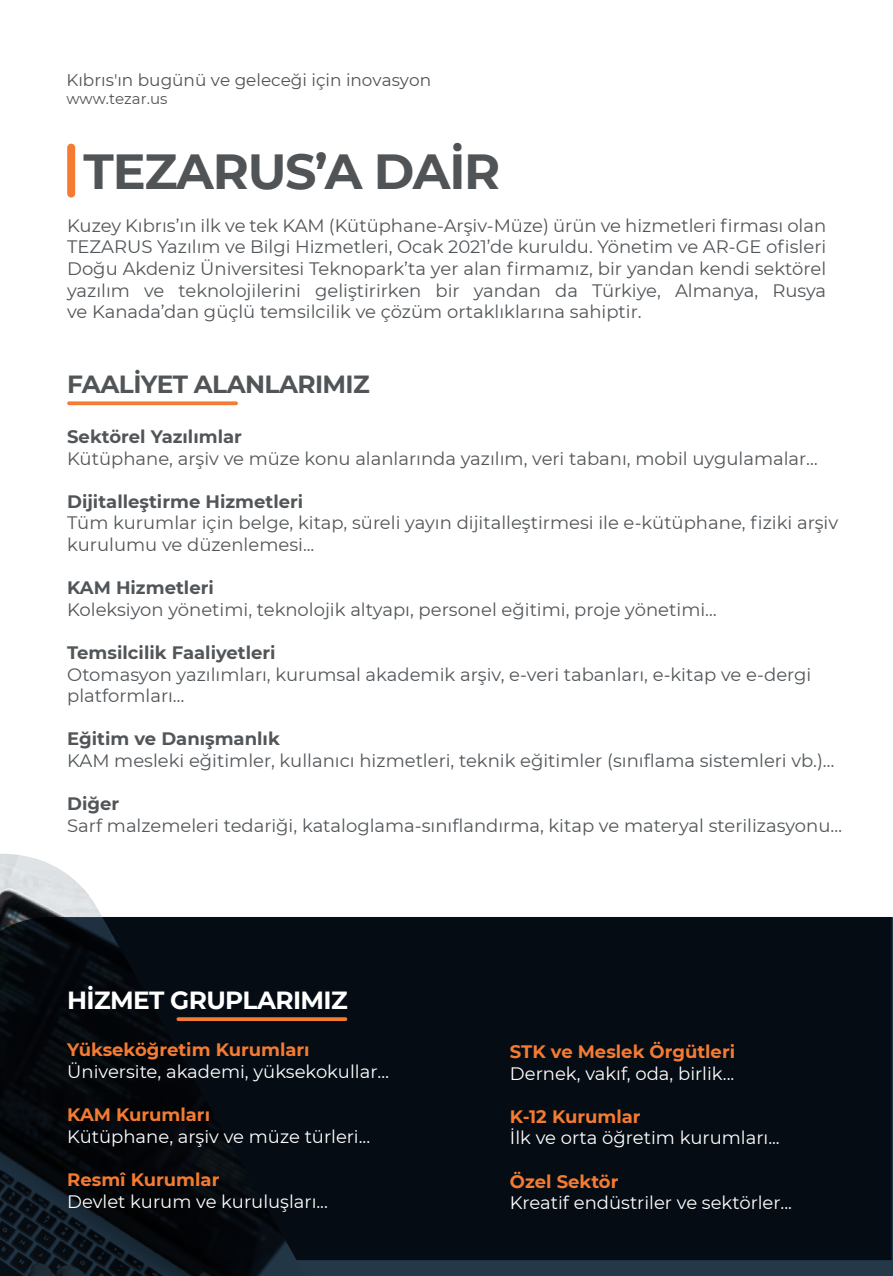
<style>
.page{position:relative;width:893px;height:1276px;background:#fff}
.page>*{position:absolute;margin:0;border:0;box-sizing:border-box;transform-origin:0 0}
.t1{font:700 49.2px "Montserrat";letter-spacing:-.025em;color:#505457}
.t2{font:700 24.75px "Montserrat";letter-spacing:-.025em;color:#515558}
.t3{font:700 24.75px "Montserrat";letter-spacing:-.025em;color:#fff}
.t4{font:18px/21.6px "Montserrat";color:#525659}
.t5{font:18px "Montserrat";color:#fff}
.t6{font:700 18px "Montserrat";color:#525659}
.t7{font:700 18px "Montserrat";color:#f47b31}
.t8{font:16.95px "Montserrat";color:#505457}
.t9{font:15px "Montserrat";color:#505457}
</style>
<div class="page">
<svg style="left:67px;top:401px;width:171px;height:4px"></svg>
<img style="left:0;top:854px;width:103px;height:63px">
<svg style="left:0;top:917px;width:893px;height:359px;background:#060d14"></svg>
<div style="left:67px;top:144px;width:8px;height:53px;background:#f47b31;border-radius:4px"></div>
<svg style="left:176px;top:1017px;width:171px;height:4px"></svg>
<p class="t8" style="left:66px;top:68px;width:366px">Kıbrıs'ın bugünü ve geleceği için inovasyon</p>
<p class="t9" style="left:66px;top:88px;width:103px">www.tezar.us</p>
<h1 class="t1" style="left:84px;top:136px;width:418px">TEZARUS’A DAİR</h1>
<p class="t4" style="left:67px;top:214px;width:761px;text-align:justify">Kuzey Kıbrıs’ın ilk ve tek KAM (Kütüphane-Arşiv-Müze) ürün ve hizmetleri firması olan TEZARUS Yazılım ve Bilgi Hizmetleri, Ocak 2021’de kuruldu. Yönetim ve AR-GE ofisleri Doğu Akdeniz Üniversitesi Teknopark’ta yer alan firmamız, bir yandan kendi sektörel yazılım ve teknolojilerini geliştirirken bir yandan da Türkiye, Almanya, Rusya ve Kanada’dan güçlü temsilcilik ve çözüm ortaklıklarına sahiptir.</p>
<h2 class="t2" style="left:67px;top:366px;width:304px">FAALİYET ALANLARIMIZ</h2>
<p class="t6" style="left:67px;top:423px;width:176px">Sektörel Yazılımlar</p>
<p class="t4" style="left:67px;top:447px;width:752px">Kütüphane, arşiv ve müze konu alanlarında yazılım, veri tabanı, mobil uygulamalar…</p>
<p class="t6" style="left:67px;top:488px;width:238px">Dijitalleştirme Hizmetleri</p>
<p class="t4" style="left:67px;top:511px;width:772px">Tüm kurumlar için belge, kitap, süreli yayın dijitalleştirmesi ile e-kütüphane, fiziki arşiv kurulumu ve düzenlemesi...</p>
<p class="t6" style="left:67px;top:575px;width:148px">KAM Hizmetleri</p>
<p class="t4" style="left:67px;top:598px;width:651px">Koleksiyon yönetimi, teknolojik altyapı, personel eğitimi, proje yönetimi…</p>
<p class="t6" style="left:67px;top:639px;width:210px">Temsilcilik Faaliyetleri</p>
<p class="t4" style="left:67px;top:663px;width:746px">Otomasyon yazılımları, kurumsal akademik arşiv, e-veri tabanları, e-kitap ve e-dergi platformları…</p>
<p class="t6" style="left:67px;top:726px;width:214px">Eğitim ve Danışmanlık</p>
<p class="t4" style="left:67px;top:749px;width:769px">KAM mesleki eğitimler, kullanıcı hizmetleri, teknik eğitimler (sınıflama sistemleri vb.)…</p>
<p class="t6" style="left:67px;top:791px;width:54px">Diğer</p>
<p class="t4" style="left:67px;top:814px;width:776px">Sarf malzemeleri tedariği, kataloglama-sınıflandırma, kitap ve materyal sterilizasyonu…</p>
<h2 class="t3" style="left:67px;top:982px;width:282px">HİZMET GRUPLARIMIZ</h2>
<p class="t7" style="left:67px;top:1037px;width:244px">Yükseköğretim Kurumları</p>
<p class="t5" style="left:67px;top:1059px;width:323px">Üniversite, akademi, yüksekokullar…</p>
<p class="t7" style="left:67px;top:1102px;width:144px">KAM Kurumları</p>
<p class="t5" style="left:67px;top:1124px;width:304px">Kütüphane, arşiv ve müze türleri...</p>
<p class="t7" style="left:67px;top:1166px;width:154px">Resmî Kurumlar</p>
<p class="t5" style="left:67px;top:1189px;width:262px">Devlet kurum ve kuruluşları...</p>
<p class="t7" style="left:510px;top:1038px;width:227px">STK ve Meslek Örgütleri</p>
<p class="t5" style="left:510px;top:1060px;width:226px">Dernek, vakıf, oda, birlik...</p>
<p class="t7" style="left:510px;top:1103px;width:132px">K-12 Kurumlar</p>
<p class="t5" style="left:510px;top:1125px;width:271px">İlk ve orta öğretim kurumları...</p>
<p class="t7" style="left:510px;top:1168px;width:110px">Özel Sektör</p>
<p class="t5" style="left:510px;top:1190px;width:283px">Kreatif endüstriler ve sektörler...</p>
</div>
